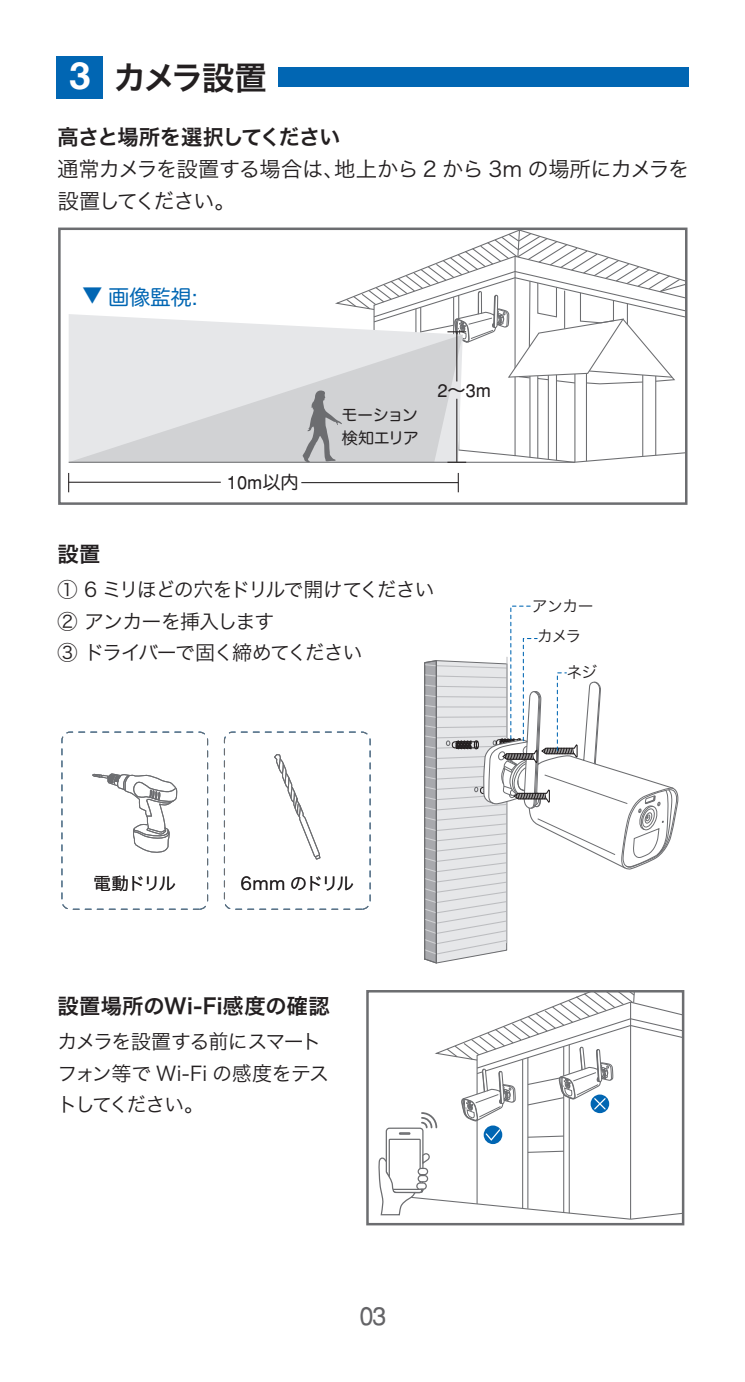
<style>
.page{position:relative;width:745px;height:1382px;background:#fff}
.page>*{position:absolute;margin:0;border:0;box-sizing:border-box;transform-origin:0 0}
.t1{font:32.5px "Hira Kaku Pro N W6";letter-spacing:-.065em;color:#231f20}
.t2{font:25.25px "Helvetica";color:#636366}
.t3{font:21.25px/32px "Hira Kaku Pro W3";letter-spacing:-.045em;color:#231f20}
.t4{font:21.25px "Hira Kaku Pro N W6";letter-spacing:.01em;color:#231f20}
.t5{font:21.25px "Hira Kaku Pro W6";letter-spacing:-.05em;color:#231f20}
.t6{font:20.75px "Hira Maru Pro N W4";color:#0166b3}
.t7{font:20px/32px "Hira Kaku Pro W3";letter-spacing:-.07em;color:#231f20}
.t8{font:18.25px "Helvetica";color:#231f20}
.t9{font:17.5px "Hira Kaku Pro W3";letter-spacing:-.1em;color:#231f20}
.t10{font:16.25px/23px "Hira Maru Pro N W4";letter-spacing:-.065em;color:#231f20}
.t11{font:15.75px "Hira Kaku Pro W3";letter-spacing:-.055em;color:#231f20}
.s1{font-family:"Helvetica 75";font-weight:700;font-size:37.5px;color:#fff}
.s2{font-family:"Helvetica"}
.s3{font-family:"Hira Maru Pro N W4"}
</style>
<div class="page">
<svg style="left:68px;top:473px;width:1px;height:19px"></svg>
<svg style="left:457px;top:473px;width:1px;height:19px"></svg>
<hr style="left:69px;top:482px;width:152px;height:1px;background:#231f20">
<hr style="left:301px;top:482px;width:157px;height:1px;background:#231f20">
<svg style="left:69px;top:314px;width:232px;height:21px;fill:#e6e7e9"></svg>
<svg style="left:69px;top:335px;width:232px;height:127px;background:#dfe0e2"></svg>
<hr style="left:69px;top:462px;width:505px;height:1px;background:#6c6d70">
<svg style="left:301px;top:231px;width:383px;height:232px"></svg>
<div style="left:58px;top:228px;width:629px;height:277px;border:2px solid #6c6d70"></div>
<svg style="left:92px;top:773px;width:85px;height:80px"></svg>
<div style="left:61px;top:732px;width:147px;height:178px;border:1px dashed #6c6d70;border-radius:8px"></div>
<div style="left:224px;top:732px;width:146px;height:178px;border:1px dashed #6c6d70;border-radius:8px"></div>
<svg style="left:274px;top:754px;width:47px;height:106px"></svg>
<div style="left:366px;top:990px;width:318px;height:235px;border:2px solid #6c6d70"></div>
<svg style="left:377px;top:991px;width:305px;height:229px"></svg>
<svg style="left:424px;top:605px;width:255px;height:359px"></svg>
<div style="left:277px;top:67px;width:410px;height:20px;background:#0166b3"></div>
<div style="left:57px;top:57px;width:46px;height:42px;background:#0166b3"></div>
<h1 class="t1" style="left:69px;top:48px;width:199px"><span class="s1">3</span> カメラ設置</h1>
<p class="t5" style="left:57px;top:118px;width:284px">高さと場所を選択してください</p>
<p class="t3" style="left:57px;top:151px;width:633px">通常カメラを設置する場合は、地上から 2 から 3m の場所にカメラを設置してください。</p>
<p class="t6" style="left:103px;top:313px;width:22px;rotate:-180deg">▲</p>
<p class="t6" style="left:108px;top:279px;width:90px">画像監視<span class="s2">:</span></p>
<p class="t8" style="left:227px;top:472px;width:73px">10m<span class="s3">以内</span></p>
<p class="t10" style="left:341px;top:402px;width:79px">モーション検知エリア</p>
<p class="t8" style="left:437px;top:380px;width:55px">2<span class="s3">～</span>3m</p>
<p class="t4" style="left:57px;top:535px;width:44px">設置</p>
<p class="t7" style="left:57px;top:572px;width:378px">① 6 ミリほどの穴をドリルで開けてください<br>② アンカーを挿入します<br>③ ドライバーで固く締めてください</p>
<p class="t11" style="left:531px;top:592px;width:63px">アンカー</p>
<p class="t11" style="left:536px;top:622px;width:46px">カメラ</p>
<p class="t11" style="left:566px;top:658px;width:32px">ネジ</p>
<p class="t9" style="left:93px;top:868px;width:84px">電動ドリル</p>
<p class="t9" style="left:240px;top:868px;width:115px">6mm のドリル</p>
<p class="t4" style="left:57px;top:987px;width:274px">設置場所のWi-Fi感度の確認</p>
<p class="t7" style="left:57px;top:1024px;width:273px">カメラを設置する前にスマートフォン等で Wi-Fi の感度をテストしてください。</p>
<p class="t2" style="left:359px;top:1301px;width:29px">03</p>
</div>
